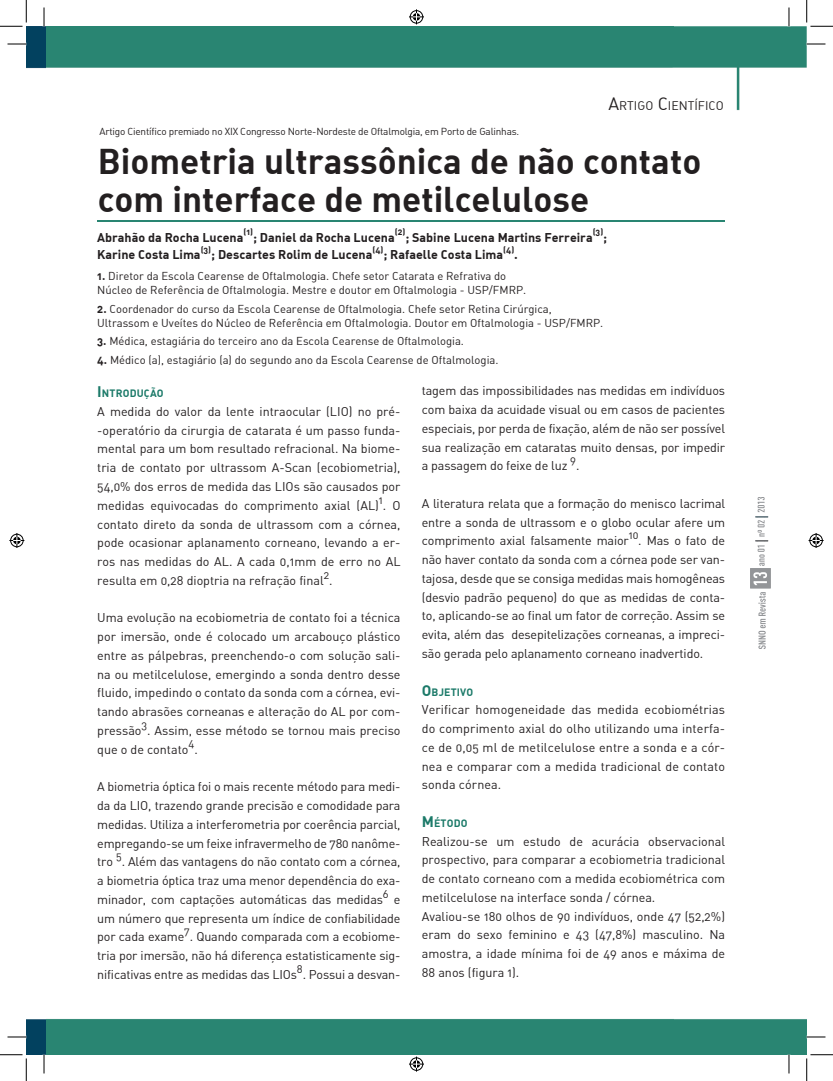
<style>
.page{position:relative;width:833px;height:1081px;background:#fff}
.page>*{position:absolute;margin:0;border:0;box-sizing:border-box;transform-origin:0 0}
.t1{font:35px/37.5px "DIN Bold";color:#231f20}
.t2{font:12.5px/18.8px "DIN Alternate";color:#231f20;text-align:justify}
.t3{font:700 12.5px "DIN Alternate";color:#231f20}
.t4{font:12.25px "DIN Alternate";color:#231f20}
.t5{font:11.25px/13.8px "DIN Alternate";color:#231f20}
.t6{font:10.88px "DIN Alternate";color:#231f20}
.t7{font:700 10.5px "DIN Alternate";letter-spacing:.015em;color:#1c7a69}
.t8{font:10px "DIN Alternate";letter-spacing:-.02em;color:#231f20}
.t9{font:700 8.75px "DIN Alternate";color:#231f20}
.s1{font-size:17.5px}
.s2{font-weight:700}
.s3{font-size:15px}
</style>
<div class="page">
<img style="left:26px;top:26px;width:780px;height:1028px">
<img style="left:757px;top:497px;width:7px;height:68px">
<svg style="left:755px;top:540px;width:12px;height:1px"></svg>
<svg style="left:755px;top:516px;width:12px;height:1px"></svg>
<img style="left:758px;top:592px;width:7px;height:57px">
<img style="left:749px;top:568px;width:21px;height:20px">
<svg style="left:753px;top:572px;width:13px;height:13px"></svg>
<hr style="left:97px;top:220px;width:627px;height:2px;background:#298572">
<svg style="left:8px;top:43px;width:18px;height:1px"></svg>
<svg style="left:806px;top:42px;width:19px;height:4px"></svg>
<svg style="left:43px;top:7px;width:1px;height:19px"></svg>
<svg style="left:42px;top:1054px;width:4px;height:19px"></svg>
<svg style="left:789px;top:7px;width:1px;height:19px"></svg>
<svg style="left:786px;top:1054px;width:4px;height:19px"></svg>
<svg style="left:8px;top:44px;width:18px;height:1px"></svg>
<svg style="left:806px;top:44px;width:19px;height:1px"></svg>
<svg style="left:8px;top:1036px;width:18px;height:1px"></svg>
<svg style="left:806px;top:1036px;width:19px;height:1px"></svg>
<svg style="left:44px;top:7px;width:1px;height:19px"></svg>
<svg style="left:44px;top:1054px;width:1px;height:19px"></svg>
<svg style="left:788px;top:7px;width:1px;height:19px"></svg>
<svg style="left:788px;top:1054px;width:1px;height:19px"></svg>
<svg style="left:0;top:0;width:27px;height:27px"></svg>
<svg style="left:0;top:1053px;width:27px;height:27px"></svg>
<svg style="left:805px;top:0;width:27px;height:27px"></svg>
<svg style="left:805px;top:1053px;width:27px;height:27px"></svg>
<div style="left:408px;top:9px;width:16px;height:16px;border:3px solid #fff;border-radius:50%"></div>
<svg style="left:409px;top:9px;width:15px;height:15px"></svg>
<div style="left:408px;top:1055px;width:16px;height:16px;border:3px solid #fff;border-radius:50%"></div>
<svg style="left:409px;top:1056px;width:15px;height:15px"></svg>
<div style="left:9px;top:532px;width:16px;height:16px;border:3px solid #fff;border-radius:50%"></div>
<svg style="left:9px;top:533px;width:15px;height:15px"></svg>
<div style="left:807px;top:532px;width:16px;height:16px;border:3px solid #fff;border-radius:50%"></div>
<svg style="left:808px;top:533px;width:15px;height:15px"></svg>
<p class="t4" style="left:608px;top:98px;width:117px"><span class="s1">A</span>RTIGO <span class="s1">C</span>IENTÍFICO</p>
<h1 class="t1" style="left:98px;top:141px;width:604px">Biometria ultrassônica de não contato com interface de metilcelulose</h1>
<p class="t3" style="left:97px;top:229px;width:148px">Abrahão da Rocha Lucena</p>
<p class="t8" style="left:99px;top:125px;width:421px">Artigo Científico premiado no XIX Congresso Norte-Nordeste de Oftalmolgia, em Porto de Galinhas.</p>
<p class="t9" style="left:243px;top:226px;width:11px">(1)</p>
<p class="t9" style="left:394px;top:226px;width:12px">(2)</p>
<p class="t3" style="left:405px;top:229px;width:189px">; Sabine Lucena Martins Ferreira</p>
<p class="t9" style="left:592px;top:226px;width:12px">(3)</p>
<p class="t3" style="left:253px;top:229px;width:143px">; Daniel da Rocha Lucena</p>
<p class="t3" style="left:603px;top:229px;width:5px">;</p>
<p class="t3" style="left:97px;top:246px;width:105px">Karine Costa Lima</p>
<p class="t9" style="left:200px;top:244px;width:12px">(3)</p>
<p class="t3" style="left:211px;top:246px;width:162px">; Descartes Rolim de Lucena</p>
<p class="t9" style="left:372px;top:244px;width:13px">(4)</p>
<p class="t3" style="left:383px;top:246px;width:121px">; Rafaelle Costa Lima</p>
<p class="t9" style="left:503px;top:244px;width:13px">(4)</p>
<p class="t3" style="left:514px;top:246px;width:5px">.</p>
<p class="t5" style="left:97px;top:269px;width:430px"><span class="s2">1.</span> Diretor da Escola Cearense de Oftalmologia. Chefe setor Catarata e Refrativa do<br>Núcleo de Referência de Oftalmologia. Mestre e doutor em Oftalmologia - USP/FMRP.</p>
<p class="t5" style="left:97px;top:302px;width:507px"><span class="s2">2.</span> Coordenador do curso da Escola Cearense de Oftalmologia. Chefe setor Retina Cirúrgica,<br>Ultrassom e Uveítes do Núcleo de Referência em Oftalmologia. Doutor em Oftalmologia - USP/FMRP.</p>
<p class="t5" style="left:97px;top:334px;width:368px"><span class="s2">3.</span> Médica, estagiária do terceiro ano da Escola Cearense de Oftalmologia.</p>
<p class="t5" style="left:97px;top:353px;width:402px"><span class="s2">4.</span> Médico (a), estagiário (a) do segundo ano da Escola Cearense de Oftalmologia.</p>
<p class="t7" style="left:97px;top:386px;width:68px"><span class="s3">I</span>NTRODUÇÃO</p>
<p class="t2" style="left:97px;top:401px;width:304px">A medida do valor da lente intraocular (LIO) no pré--operatório da cirurgia de catarata é um passo funda&shy;mental para um bom resultado refracional. Na biome&shy;tria de contato por ultrassom A-Scan (ecobiometria), 54,0% dos erros de medida das LIOs são causados por medidas equivocadas do comprimento axial (AL) . O</p>
<p class="t2" style="left:421px;top:381px;width:305px">tagem das impossibilidades nas medidas em indivíduos com baixa da acuidade visual ou em casos de pacientes especiais, por perda de fixação, além de não ser possível sua realização em cataratas muito densas, por impedir a passagem do feixe de luz</p>
<p class="t6" style="left:570px;top:453px;width:7px">9</p>
<p class="t2" style="left:575px;top:456px;width:5px">.</p>
<p class="t2" style="left:421px;top:493px;width:304px">A literatura relata que a formação do menisco lacrimal entre a sonda de ultrassom e o globo ocular afere um comprimento axial falsamente maior</p>
<p class="t6" style="left:378px;top:492px;width:6px">1</p>
<p class="t2" style="left:97px;top:514px;width:304px">contato direto da sonda de ultrassom com a córnea, pode ocasionar aplanamento corneano, levando a er&shy;ros nas medidas do AL. A cada 0,1mm de erro no AL resulta em 0,28 dioptria na refração final .</p>
<p class="t6" style="left:628px;top:528px;width:11px">10</p>
<p class="t2" style="left:421px;top:531px;width:305px;text-indent:216px">. Mas o fato de não haver contato da sonda com a córnea pode ser van&shy;tajosa, desde que se consiga medidas mais homogêneas (desvio padrão pequeno) do que as medidas de conta&shy;to, aplicando-se ao final um fator de correção. Assim se evita, além das desepitelizações corneanas, a impreci&shy;são gerada pelo aplanamento corneano inadvertido.</p>
<p class="t7" style="left:421px;top:684px;width:53px"><span class="s3">O</span>BJETIVO</p>
<p class="t2" style="left:421px;top:700px;width:305px">Verificar homogeneidade das medida ecobiométrias do comprimento axial do olho utilizando uma interfa&shy;ce de 0,05 ml de metilcelulose entre a sonda e a cór&shy;nea e comparar com a medida tradicional de contato sonda córnea.</p>
<p class="t7" style="left:421px;top:816px;width:47px"><span class="s3">M</span>ÉTODO</p>
<p class="t2" style="left:421px;top:831px;width:304px;text-align:left">Realizou-se um estudo de acurácia observacional prospectivo, para comparar a ecobiometria tradicional de contato corneano com a medida ecobiométrica com metilcelulose na interface sonda / córnea.<br>Avaliou-se 180 olhos de 90 indivíduos, onde 47 (52,2%) eram do sexo feminino e 43 (47,8%) masculino. Na amostra, a idade mínima foi de 49 anos e máxima de 88 anos (figura 1).</p>
<p class="t6" style="left:323px;top:567px;width:7px">2</p>
<p class="t2" style="left:97px;top:608px;width:304px">Uma evolução na ecobiometria de contato foi a técnica por imersão, onde é colocado um arcabouço plástico entre as pálpebras, preenchendo-o com solução sali&shy;na ou metilcelulose, emergindo a sonda dentro desse fluido, impedindo o contato da sonda com a córnea, evi&shy;tando abrasões corneanas e alteração do AL por com&shy;pressão</p>
<p class="t6" style="left:141px;top:717px;width:7px">3</p>
<p class="t2" style="left:97px;top:720px;width:304px;text-indent:50px">. Assim, esse método se tornou mais preciso que o de contato</p>
<p class="t6" style="left:188px;top:736px;width:7px">4</p>
<p class="t2" style="left:194px;top:739px;width:5px">.</p>
<p class="t2" style="left:97px;top:776px;width:305px">A biometria óptica foi o mais recente método para medi&shy;da da LIO, trazendo grande precisão e comodidade para medidas. Utiliza a interferometria por coerência parcial, empregando-se um feixe infravermelho de 780 nanôme&shy;tro</p>
<p class="t6" style="left:116px;top:849px;width:7px">5</p>
<p class="t2" style="left:97px;top:851px;width:304px;text-indent:24px">. Além das vantagens do não contato com a córnea, a biometria óptica traz uma menor dependência do exa&shy;minador, com captações automáticas das medidas</p>
<p class="t6" style="left:382px;top:886px;width:7px">6</p>
<p class="t2" style="left:97px;top:889px;width:304px;text-indent:296px">e um número que representa um índice de confiabilidade por cada exame . Quando comparada com a ecobiome-</p>
<p class="t6" style="left:184px;top:924px;width:7px">7</p>
<p class="t2" style="left:97px;top:945px;width:304px">tria por imersão, não há diferença estatisticamente sig&shy;nificativas entre as medidas das LIOs</p>
<p class="t6" style="left:297px;top:961px;width:7px">8</p>
<p class="t2" style="left:302px;top:964px;width:99px">. Possui a desvan-</p>
</div>
